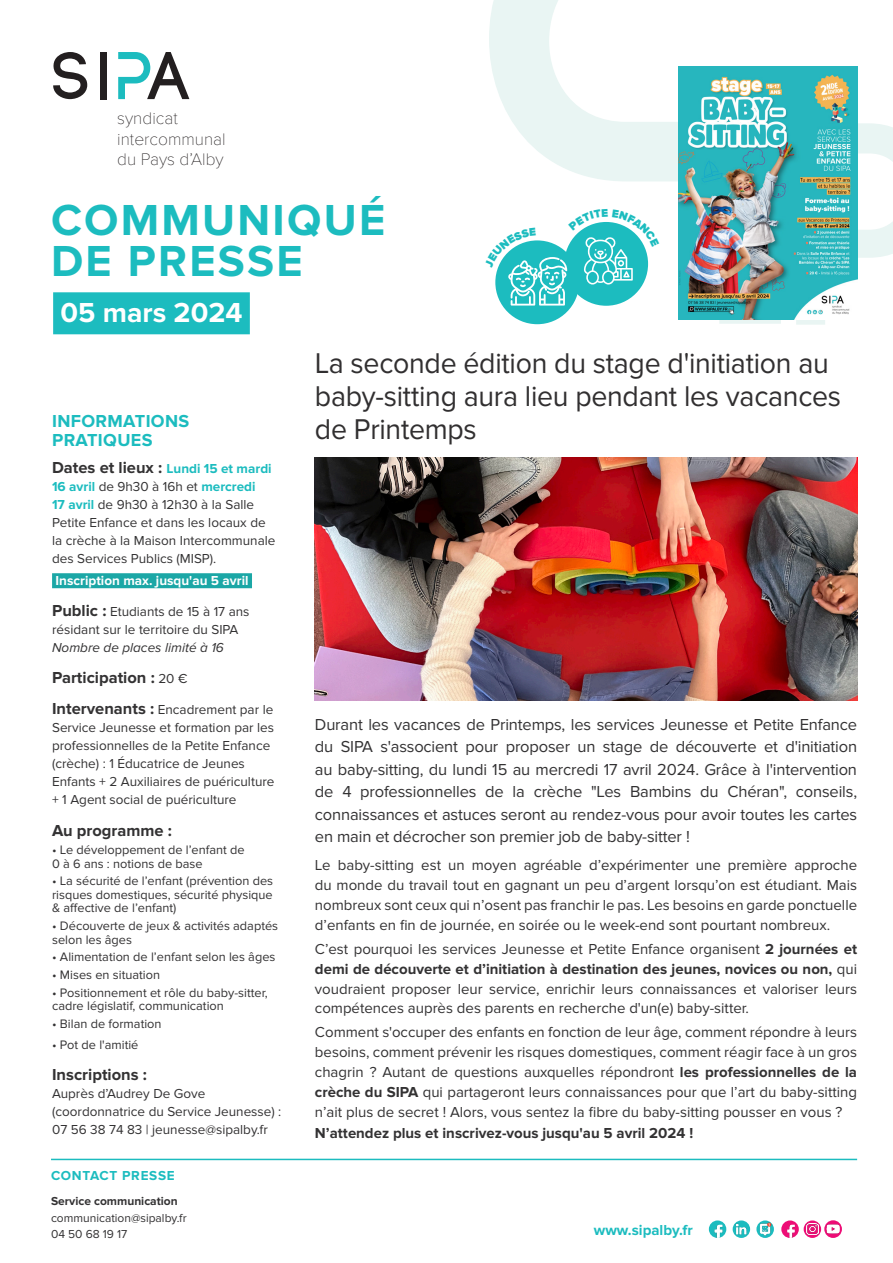
<style>
.page{position:relative;width:893px;height:1263px;background:#fff}
.page>*{position:absolute;margin:0;border:0;box-sizing:border-box;transform-origin:0 0}
.t1{font:700 45px "Proxima Nova";letter-spacing:.05em;color:#1cbcbf}
.Chapeau{font:29.7px/33px "Proxima Nova";letter-spacing:-.01em;color:#312f30;scale:.96 1}
.t2{font:700 28.5px "Proxima Nova";color:#fff}
.Chapeau-2{font:700 18px/19.5px "Proxima Nova";letter-spacing:.02em;color:#1cbcbf}
.t3{font:100 17.4px "Proxima Nova T";color:#231f20}
.Chapeau-3{font:16.5px/22.5px "Proxima Nova";letter-spacing:-.01em;color:#333233;text-align:justify}
.Texte{font:700 16.5px "Proxima Nova";color:#333233}
.Chapeau-4{font:15px/19.8px "Proxima Nova";color:#333233;text-align:justify}
.Chapeau-5{font:700 15px "Proxima Nova";color:#333233}
.t4{font:700 15px "Proxima Nova";color:#1cbcbf}
.Texte-2{font:13.5px/18px "Proxima Nova";color:#333233}
.Texte-3{font:700 13.5px "Proxima Nova";color:#fff}
.Texte-4{font:italic 13.5px "Proxima Nova";color:#333233}
.t5{font:700 13.5px "Proxima Nova";letter-spacing:.05em;color:#1cbcbf}
.Texte-5{font:12.75px/13.5px "Proxima Nova";color:#333233}
.Chapeau-6{font:12px "Proxima Nova";color:#333233}
.Chapeau-7{font:700 12px "Proxima Nova";color:#333233}
.s1{font-weight:700;font-size:16.5px}
.s2{font-weight:700;color:#1cbcbf}
.s3{font-weight:400;font-size:13.5px}
.s4{font-weight:700}
</style>
<div class="page">
<svg style="left:53px;top:52px;width:34px;height:47px"></svg>
<div style="left:100px;top:52px;width:7px;height:47px;background:#231f20"></div>
<svg style="left:118px;top:52px;width:71px;height:47px"></svg>
<div style="left:53px;top:292px;width:197px;height:42px;background:#1cbcbf"></div>
<hr style="left:51px;top:1159px;width:806px;height:1px;background:#1cbcbf">
<svg style="left:796px;top:123px;width:97px;height:202px"></svg>
<svg style="left:489px;top:0;width:292px;height:324px"></svg>
<svg style="left:709px;top:1220px;width:17px;height:18px"></svg>
<svg style="left:712px;top:1225px;width:13px;height:13px"></svg>
<svg style="left:733px;top:1220px;width:17px;height:18px"></svg>
<svg style="left:735px;top:1223px;width:13px;height:13px"></svg>
<img style="left:756px;top:1220px;width:18px;height:18px;border-radius:9px">
<svg style="left:781px;top:1220px;width:18px;height:18px"></svg>
<img style="left:784px;top:1225px;width:14px;height:13px">
<svg style="left:804px;top:1220px;width:17px;height:18px"></svg>
<svg style="left:807px;top:1223px;width:11px;height:12px"></svg>
<svg style="left:824px;top:1220px;width:18px;height:18px"></svg>
<img style="left:826px;top:1222px;width:14px;height:14px">
<div style="left:52px;top:573px;width:200px;height:15px;background:#1ba7a6"></div>
<img style="left:315px;top:457px;width:542px;height:243px">
<div style="left:495px;top:240px;width:84px;height:84px;background:#1cbcbf;border-radius:50%"></div>
<img style="left:678px;top:67px;width:179px;height:253px">
<svg style="left:489px;top:209px;width:170px;height:97px"></svg>
<p class="t3" style="left:117px;top:109px;width:62px">syndicat</p>
<p class="t3" style="left:117px;top:129px;width:110px">intercommunal</p>
<p class="t3" style="left:117px;top:149px;width:108px">du Pays d’Alby</p>
<p class="t1" style="left:51px;top:194px;width:336px">COMMUNIQUÉ</p>
<p class="t1" style="left:51px;top:235px;width:253px">DE PRESSE</p>
<p class="t2" style="left:60px;top:296px;width:184px">05 mars 2024</p>
<p class="Chapeau-2" style="left:52px;top:411px;width:139px">INFORMATIONS<br>PRATIQUES</p>
<p class="Texte-2" style="left:52px;top:459px;width:225px"><span class="s1">Dates et lieux :</span> <span class="s2">Lundi 15 et mardi<br>16 avril</span> de 9h30 à 16h et <span class="s2">mercredi<br>17 avril</span> de 9h30 à 12h30 à la Salle<br>Petite Enfance et dans les locaux de la crèche à la Maison Intercommunale des Services Publics (MISP).</p>
<p class="Texte-3" style="left:56px;top:573px;width:194px">Inscription max. jusqu'au 5 avril</p>
<p class="Texte-2" style="left:52px;top:603px;width:199px"><span class="s1">Public :</span> Etudiants de 15 à 17 ans résidant sur le territoire du SIPA</p>
<p class="Texte-4" style="left:52px;top:640px;width:173px">Nombre de places limité à 16</p>
<p class="Texte" style="left:52px;top:668px;width:137px">Participation : <span class="s3">20 €</span></p>
<p class="Texte-2" style="left:52px;top:700px;width:224px"><span class="s1">Intervenants :</span> Encadrement par le Service Jeunesse et formation par les professionnelles de la Petite Enfance (crèche) : 1 Éducatrice de Jeunes Enfants + 2 Auxiliaires de puériculture + 1 Agent social de puériculture</p>
<p class="Texte" style="left:52px;top:821px;width:122px">Au programme :</p>
<p class="Texte-5" style="left:52px;top:843px;width:194px">• Le développement de l’enfant de<br>0 à 6 ans : notions de base</p>
<p class="Texte-5" style="left:52px;top:874px;width:223px;text-align:justify">• La sécurité de l’enfant (prévention des risques domestiques, sécurité physique &amp; affective de l’enfant)</p>
<p class="Texte-5" style="left:52px;top:919px;width:228px">• Découverte de jeux &amp; activités adaptés selon les âges</p>
<p class="Texte-5" style="left:52px;top:950px;width:225px">• Alimentation de l’enfant selon les âges</p>
<p class="Texte-5" style="left:52px;top:968px;width:110px">• Mises en situation</p>
<p class="Texte-5" style="left:52px;top:986px;width:217px">• Positionnement et rôle du baby-sitter, cadre législatif, communication</p>
<p class="Texte-5" style="left:52px;top:1017px;width:111px">• Bilan de formation</p>
<p class="Texte-5" style="left:52px;top:1038px;width:88px">• Pot de l'amitié</p>
<p class="Texte" style="left:52px;top:1065px;width:96px">Inscriptions :</p>
<p class="Texte-2" style="left:52px;top:1084px;width:231px">Auprès d’Audrey De Gove (coordonnatrice du Service Jeunesse) :<br>07 56 38 74 83 | jeunesse@sipalby.fr</p>
<p class="Chapeau" style="left:315px;top:347px;width:550px">La seconde édition du stage d'initiation au baby-sitting aura lieu pendant les vacances de Printemps</p>
<p class="Chapeau-3" style="left:315px;top:713px;width:544px">Durant les vacances de Printemps, les services Jeunesse et Petite Enfance du SIPA s'associent pour proposer un stage de découverte et d'initiation au baby-sitting, du lundi 15 au mercredi 17 avril 2024. Grâce à l'intervention de 4 professionnelles de la crèche "Les Bambins du Chéran", conseils, connaissances et astuces seront au rendez-vous pour avoir toutes les cartes en main et décrocher son premier job de baby-sitter !</p>
<p class="Chapeau-4" style="left:315px;top:856px;width:544px">Le baby-sitting est un moyen agréable d’expérimenter une première approche du monde du travail tout en gagnant un peu d’argent lorsqu’on est étudiant. Mais nombreux sont ceux qui n’osent pas franchir le pas. Les besoins en garde ponctuelle d’enfants en fin de journée, en soirée ou le week-end sont pourtant nombreux.</p>
<p class="Chapeau-4" style="left:315px;top:939px;width:544px">C’est pourquoi les services Jeunesse et Petite Enfance organisent <span class="s4">2 journées et demi de découverte et d’initiation à destination des jeunes, novices ou non,</span> qui voudraient proposer leur service, enrichir leurs connaissances et valoriser leurs compétences auprès des parents en recherche d'un(e) baby-sitter.</p>
<p class="Chapeau-4" style="left:315px;top:1023px;width:544px">Comment s'occuper des enfants en fonction de leur âge, comment répondre à leurs besoins, comment prévenir les risques domestiques, comment réagir face à un gros chagrin ? Autant de questions auxquelles répondront <span class="s4">les professionnelles de la crèche du SIPA</span> qui partageront leurs connaissances pour que l’art du baby-sitting n’ait plus de secret ! Alors, vous sentez la fibre du baby-sitting pousser en vous ?</p>
<p class="Chapeau-5" style="left:315px;top:1124px;width:380px">N’attendez plus et inscrivez-vous jusqu'au 5 avril 2024 !</p>
<p class="t5" style="left:51px;top:1168px;width:125px">CONTACT PRESSE</p>
<p class="Chapeau-7" style="left:51px;top:1194px;width:128px">Service communication</p>
<p class="Chapeau-6" style="left:51px;top:1211px;width:137px">communication@sipalby.fr</p>
<p class="Chapeau-6" style="left:51px;top:1227px;width:78px">04 50 68 19 17</p>
<p class="t4" style="left:594px;top:1221px;width:100px">www.sipalby.fr</p>
</div>
